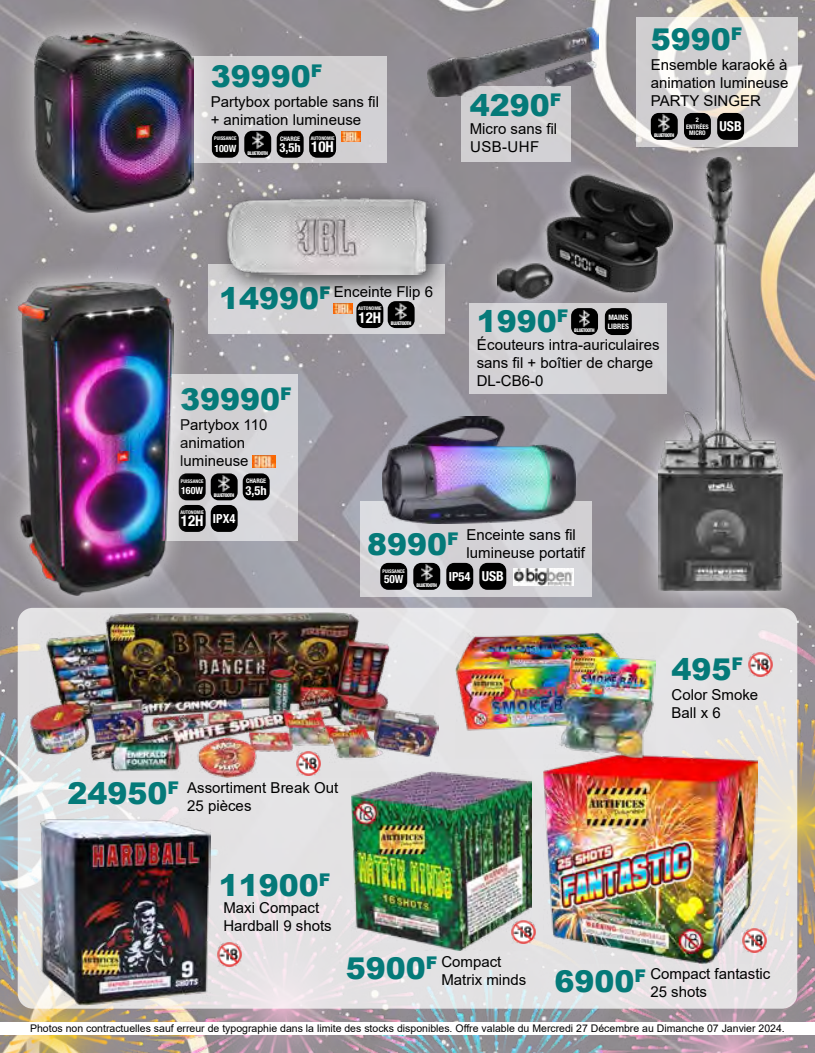
<style>
.page{position:relative;width:815px;height:1053px;background:#fff}
.page>*{position:absolute;margin:0;border:0;box-sizing:border-box;transform-origin:0 0}
.t1{font:900 30px "Arial";color:#057a79}
.t2{font:900 17.5px "Arial";color:#057a79}
.t3{font:15px/18px "Arial";color:#000}
.t4{font:700 condensed 15px "Helvetica Neue LT Std";color:#fff}
.t5{font:700 condensed 12.5px "Helvetica Neue LT Std";color:#fff}
.t6{font:700 condensed 11.25px "Helvetica Neue LT Std";color:#fff}
.t7{font:10.5px "Arial";color:#000}
.t8{font:700 condensed 10px "Helvetica Neue LT Std";color:#fff}
.t9{font:700 condensed 7.5px/8.8px "Helvetica Neue LT Std";color:#fff}
.t10{font:700 condensed 6.25px "Helvetica Neue LT Std";color:#fff}
.t11{font:700 condensed 5px "Helvetica Neue LT Std";color:#fff}
.t12{font:800 condensed 5px "Helvetica Neue LT Std";letter-spacing:-.08em;color:#fff}
.s1{font-size:15px}
.s2{font-size:13.75px}
</style>
<div class="page">
<img style="left:0;top:0;width:815px;height:506px">
<img style="left:0;top:506px;width:815px;height:546px">
<div style="left:360px;top:501px;width:232px;height:95px;background:#d8d8dc"></div>
<svg style="left:636px;top:17px;width:161px;height:116px;fill:#d0ced0"></svg>
<div style="left:461px;top:86px;width:109px;height:76px;background:#d2d0d3"></div>
<div style="left:469px;top:304px;width:197px;height:90px;background:#d4d1d5"></div>
<div style="left:102px;top:374px;width:196px;height:166px;background:#d6d5d8"></div>
<div style="left:208px;top:264px;width:236px;height:69px;background:#d4d2d5"></div>
<div style="left:191px;top:56px;width:195px;height:106px;background:#d1d0d2"></div>
<svg style="left:18px;top:608px;width:779px;height:400px;background:#e4e3e4"></svg>
<img style="left:29px;top:612px;width:410px;height:165px">
<img style="left:41px;top:818px;width:170px;height:186px">
<img style="left:544px;top:754px;width:214px;height:209px">
<img style="left:455px;top:632px;width:201px;height:127px">
<img style="left:351px;top:771px;width:180px;height:179px">
<img style="left:749px;top:652px;width:23px;height:24px">
<img style="left:743px;top:928px;width:24px;height:24px">
<img style="left:512px;top:920px;width:23px;height:23px">
<img style="left:218px;top:942px;width:23px;height:24px">
<img style="left:297px;top:752px;width:24px;height:23px">
<img style="left:334px;top:303px;width:19px;height:10px">
<img style="left:253px;top:455px;width:22px;height:12px">
<div style="left:356px;top:301px;width:27px;height:27px;background:#000;border-radius:8px"></div>
<div style="left:388px;top:301px;width:27px;height:27px;background:#000;border-radius:8px"></div>
<img style="left:396px;top:303px;width:11px;height:16px">
<div style="left:179px;top:505px;width:27px;height:27px;background:#000;border-radius:8px"></div>
<div style="left:211px;top:505px;width:27px;height:27px;background:#000;border-radius:8px"></div>
<div style="left:211px;top:473px;width:27px;height:27px;background:#000;border-radius:8px"></div>
<img style="left:219px;top:475px;width:11px;height:16px">
<div style="left:684px;top:113px;width:27px;height:27px;background:#000;border-radius:8px"></div>
<div style="left:717px;top:113px;width:27px;height:27px;background:#000;border-radius:8px"></div>
<div style="left:651px;top:113px;width:27px;height:27px;background:#000;border-radius:8px"></div>
<img style="left:659px;top:115px;width:11px;height:16px">
<div style="left:633px;top:133px;width:175px;height:482px;background:#fff;opacity:.75"></div>
<img style="left:658px;top:158px;width:124px;height:432px">
<img style="left:428px;top:28px;width:171px;height:68px">
<img style="left:382px;top:416px;width:193px;height:108px">
<img style="left:513px;top:569px;width:61px;height:16px">
<div style="left:446px;top:563px;width:27px;height:26px;background:#000;border-radius:8px"></div>
<div style="left:479px;top:563px;width:27px;height:26px;background:#000;border-radius:8px"></div>
<div style="left:413px;top:563px;width:27px;height:26px;background:#000;border-radius:8px"></div>
<img style="left:421px;top:564px;width:11px;height:17px">
<div style="left:380px;top:563px;width:27px;height:26px;background:#000;border-radius:8px"></div>
<div style="left:179px;top:473px;width:27px;height:27px;background:#000;border-radius:8px"></div>
<div style="left:605px;top:308px;width:27px;height:27px;background:#000;border-radius:8px"></div>
<div style="left:571px;top:308px;width:27px;height:27px;background:#000;border-radius:8px"></div>
<img style="left:579px;top:310px;width:11px;height:16px">
<div style="left:486px;top:163px;width:198px;height:147px;background:#fff;opacity:.75"></div>
<img style="left:498px;top:172px;width:174px;height:128px">
<div style="left:7px;top:2px;width:215px;height:239px;background:#fff;opacity:.75"></div>
<img style="left:34px;top:31px;width:159px;height:183px">
<div style="left:243px;top:473px;width:27px;height:27px;background:#000;border-radius:8px"></div>
<div style="left:0;top:259px;width:194px;height:357px;background:#fff;opacity:.75"></div>
<img style="left:18px;top:281px;width:155px;height:315px">
<div style="left:214px;top:185px;width:238px;height:114px;background:#000;opacity:.73"></div>
<img style="left:228px;top:198px;width:200px;height:77px">
<div style="left:0;top:1022px;width:815px;height:12px;background:#fff"></div>
<img style="left:342px;top:131px;width:19px;height:10px">
<div style="left:309px;top:131px;width:27px;height:27px;background:#000;border-radius:8px"></div>
<div style="left:244px;top:131px;width:27px;height:27px;background:#000;border-radius:8px"></div>
<img style="left:252px;top:133px;width:11px;height:16px">
<div style="left:212px;top:131px;width:27px;height:27px;background:#000;border-radius:8px"></div>
<div style="left:277px;top:131px;width:27px;height:27px;background:#000;border-radius:8px"></div>
<h1 class="t1" style="left:651px;top:18px;width:93px">5990<sup>F</sup></h1>
<h1 class="t1" style="left:211px;top:54px;width:113px">39990<sup>F</sup></h1>
<p class="t3" style="left:211px;top:93px;width:170px">Partybox portable sans fil + animation lumineuse</p>
<p class="t11" style="left:214px;top:136px;width:24px">PUISSANCE</p>
<p class="t8" style="left:214px;top:142px;width:24px">100W</p>
<p class="t12" style="left:248px;top:150px;width:22px">BLUETOOTH</p>
<p class="t10" style="left:280px;top:135px;width:22px">CHARGE</p>
<p class="t5" style="left:280px;top:140px;width:23px">3,5h</p>
<p class="t11" style="left:311px;top:135px;width:25px">AUTONOMIE</p>
<p class="t4" style="left:311px;top:138px;width:24px">10H</p>
<h1 class="t1" style="left:470px;top:83px;width:93px">4290<sup>F</sup></h1>
<p class="t3" style="left:470px;top:120px;width:89px">Micro sans fil<br>USB-UHF</p>
<p class="t3" style="left:651px;top:56px;width:139px;text-align:justify">Ensemble karaoké à animation lumineuse PARTY SINGER</p>
<p class="t12" style="left:654px;top:132px;width:22px">BLUETOOTH</p>
<p class="t10" style="left:696px;top:116px;width:5px">2</p>
<p class="t10" style="left:686px;top:123px;width:24px">ENTRÉES</p>
<p class="t10" style="left:689px;top:129px;width:54px">MICRO <sup>USB</sup></p>
<p class="t3" style="left:334px;top:282px;width:101px">Enceinte Flip 6</p>
<h1 class="t1" style="left:219px;top:276px;width:113px">14990<sup>F</sup></h1>
<p class="t11" style="left:358px;top:305px;width:25px">AUTONOMIE</p>
<p class="t4" style="left:359px;top:308px;width:24px">12H</p>
<p class="t12" style="left:391px;top:320px;width:22px">BLUETOOTH</p>
<h1 class="t1" style="left:180px;top:377px;width:113px">39990<sup>F</sup></h1>
<p class="t3" style="left:180px;top:415px;width:89px">Partybox 110 animation lumineuse</p>
<p class="t11" style="left:181px;top:478px;width:24px">PUISSANCE</p>
<p class="t8" style="left:181px;top:484px;width:24px">160W</p>
<p class="t12" style="left:214px;top:492px;width:22px">BLUETOOTH</p>
<p class="t11" style="left:180px;top:509px;width:25px">AUTONOMIE</p>
<p class="t5" style="left:181px;top:511px;width:56px"><span class="s1">12H</span> IPX4</p>
<p class="t10" style="left:246px;top:477px;width:22px">CHARGE</p>
<p class="t5" style="left:246px;top:482px;width:23px">3,5h</p>
<h1 class="t1" style="left:367px;top:522px;width:93px">8990<sup>F</sup></h1>
<h1 class="t1" style="left:477px;top:299px;width:93px">1990<sup>F</sup></h1>
<p class="t12" style="left:574px;top:327px;width:22px">BLUETOOTH</p>
<p class="t9" style="left:608px;top:313px;width:23px">MAINS<br>LIBRES</p>
<p class="t3" style="left:477px;top:336px;width:185px">Écouteurs intra-auriculaires sans fil + boîtier de charge<br>DL-CB6-0</p>
<p class="t3" style="left:467px;top:525px;width:120px">Enceinte sans fil lumineuse portatif</p>
<p class="t11" style="left:382px;top:568px;width:24px">PUISSANCE</p>
<p class="t6" style="left:384px;top:572px;width:21px">50W</p>
<p class="t12" style="left:417px;top:582px;width:22px">BLUETOOTH</p>
<p class="t5" style="left:449px;top:568px;width:56px">IP54 <span class="s2">USB</span></p>
<p class="t2" style="left:168px;top:775px;width:13px">F</p>
<p class="t3" style="left:68px;top:778px;width:272px;text-indent:120px">Assortiment Break Out<br><sup>24950</sup> 25 pièces</p>
<h1 class="t1" style="left:219px;top:863px;width:113px">11900<sup>F</sup></h1>
<p class="t3" style="left:223px;top:898px;width:110px">Maxi Compact<br>Hardball 9 shots</p>
<p class="t3" style="left:441px;top:952px;width:87px">Compact<br>Matrix minds</p>
<p class="t2" style="left:426px;top:949px;width:13px">F</p>
<h1 class="t1" style="left:346px;top:946px;width:82px">5900</h1>
<h1 class="t1" style="left:672px;top:647px;width:73px">495<sup>F</sup></h1>
<p class="t3" style="left:672px;top:685px;width:88px">Color Smoke<br>Ball x 6</p>
<p class="t3" style="left:650px;top:964px;width:122px">Compact fantastic<br>25 shots</p>
<h1 class="t1" style="left:555px;top:959px;width:93px">6900<sup>F</sup></h1>
<p class="t7" style="left:30px;top:1021px;width:756px">Photos non contractuelles sauf erreur de typographie dans la limite des stocks disponibles. Offre valable du Mercredi 27 Décembre au Dimanche 07 Janvier 2024.</p>
</div>
